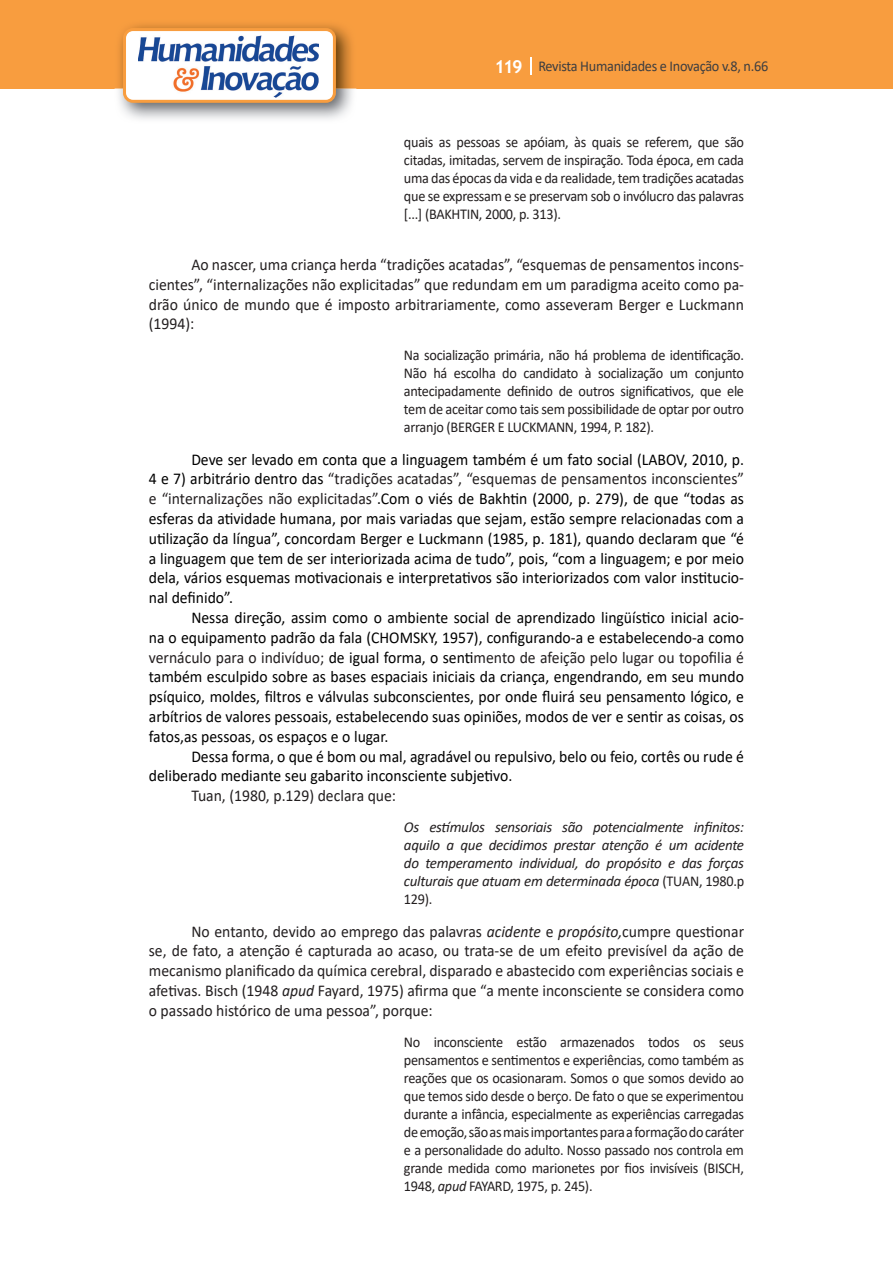
<style>
.page{position:relative;width:893px;height:1263px;background:#fff}
.page>*{position:absolute;margin:0;border:0;box-sizing:border-box;transform-origin:0 0}
.t1{font:16.5px/19.8px "Calibri";color:#000001;text-align:justify;scale:.95 1}
.t2{font:16.5px/19.8px "Calibri";color:#231f20;text-align:justify;scale:.95 1}
.t3{font:15px/18px "Calibri";letter-spacing:-.02em;color:#231f20;text-align:justify;scale:.95 1}
.t4{font:italic 15px/18px "Calibri";letter-spacing:-.02em;color:#231f20;text-align:justify}
.t5{font:15px "Calibri";letter-spacing:-.02em;color:#3e3e3f;scale:.95 1}
.s1{font-family:"Trebuchet MS";font-weight:700;font-size:18px;color:#fff}
.s2{color:#231f20}
.s3{font-style:normal}
.s4{font-style:italic}
</style>
<div class="page">
<div style="left:0;top:0;width:893px;height:88px;background:#f89d3f"></div>
<svg style="left:530px;top:57px;width:2px;height:18px"></svg>
<img style="left:115px;top:24px;width:241px;height:95px">
<div style="left:125px;top:30px;width:209px;height:71px;background:#fff;border-radius:9px"></div>
<img style="left:138px;top:35px;width:181px;height:62px">
<div style="left:123px;top:28px;width:213px;height:75px;border:3px solid #f89d3f;border-radius:9px"></div>
<p class="t5" style="left:495px;top:56px;width:290px"><span class="s1">119</span> Revista Humanidades e Inovação v.8, n.66</p>
<p class="t3" style="left:404px;top:133px;width:360px">quais as pessoas se apóiam, às quais se referem, que são citadas, imitadas, servem de inspiração. Toda época, em cada uma das épocas da vida e da realidade, tem tradições acatadas que se expressam e se preservam sob o invólucro das palavras [...] (BAKHTIN, 2000, p. 313).</p>
<p class="t2" style="left:149px;top:254px;width:628px;text-indent:43px">Ao nascer, uma criança herda “tradições acatadas”, “esquemas de pensamentos incons&shy;cientes”, “internalizações não explicitadas” que redundam em um paradigma aceito como pa&shy;drão único de mundo que é imposto arbitrariamente, como asseveram Berger e Luckmann (1994):</p>
<p class="t3" style="left:404px;top:346px;width:359px">Na socialização primária, não há problema de identificação.<br>Não há escolha do candidato à socialização um conjunto antecipadamente definido de outros significativos, que ele tem de aceitar como tais sem possibilidade de optar por outro arranjo (BERGER E LUCKMANN, 1994, P. 182).</p>
<p class="t1" style="left:149px;top:449px;width:628px;text-indent:43px">Deve ser levado em conta que a linguagem também é um fato social (LABOV, 2010, p.<br>4 e 7) arbitrário dentro das <span class="s2">“tradições acatadas”, “esquemas de pensamentos inconscientes” e “internalizações não explicitadas”</span>.Com o viés de Bakhtin (2000, p. 279), de que “todas as esferas da atividade humana, por mais variadas que sejam, estão sempre relacionadas com a utilização da língua”, concordam Berger e Luckmann (1985, p. 181), quando declaram que “é a linguagem que tem de ser interiorizada acima de tudo”, pois, “com a linguagem; e por meio dela, vários esquemas motivacionais e interpretativos são interiorizados com valor institucio&shy;nal definido”.</p>
<p class="t1" style="left:149px;top:607px;width:628px;text-indent:43px">Nessa direção, assim como o ambiente social de aprendizado lingüístico inicial acio&shy;na o equipamento padrão da fala (CHOMSKY, 1957), configurando-a e estabelecendo-a como <span class="s2">vernáculo para o indivíduo;</span> de igual forma, o senti<span class="s2">mento de afeição pelo lugar ou topofilia é </span>também esculpido sobre as bases espaciais iniciais da criança, engendrando, em seu mundo psíquico, moldes, filtros e válvulas subconscientes, por onde fluirá seu pensamento lógico, e arbítrios de valores pessoais, estabelecendo suas opiniões, modos de ver e sentir as coisas, os fatos,as pessoas, os espaços e o lugar.</p>
<p class="t1" style="left:149px;top:746px;width:628px;text-indent:43px">Dessa forma, o que é bom ou mal, agradável ou repulsivo, belo ou feio, cortês ou rude é deliberado mediante seu gabarito inconsciente subjetivo.</p>
<p class="t2" style="left:191px;top:785px;width:217px">Tuan, (1980, p.129) declara que:</p>
<p class="t4" style="left:404px;top:817px;width:342px">Os estímulos sensoriais são potencialmente infinitos: aquilo a que decidimos prestar atenção é um acidente do temperamento individual, do propósito e das forças culturais que atuam em determinada época <span class="s3">(TUAN, 1980.p 129).</span></p>
<p class="t2" style="left:149px;top:921px;width:628px;text-indent:43px">No entanto, devido ao emprego das palavras <span class="s4">acidente</span> e <span class="s4">propósito,</span>cumpre questionar se, de fato, a atenção é capturada ao acaso, ou trata-se de um efeito previsível da ação de mecanismo planificado da química cerebral, disparado e abastecido com experiências sociais e afetivas. Bisch (1948 <span class="s4">apud</span> Fayard, 1975) afirma que “a mente inconsciente se considera como o passado histórico de uma pessoa”, porque:</p>
<p class="t3" style="left:404px;top:1032px;width:360px">No inconsciente estão armazenados todos os seus pensamentos e sentimentos e experiências, como também as reações que os ocasionaram. Somos o que somos devido ao que temos sido desde o berço. De fato o que se experimentou durante a infância, especialmente as experiências carregadas de emoção, são as mais importantes para a formação do caráter e a personalidade do adulto. Nosso passado nos controla em grande medida como marionetes por fios invisíveis (BISCH, 1948, <span class="s4">apud</span> FAYARD, 1975, p. 245).</p>
</div>
